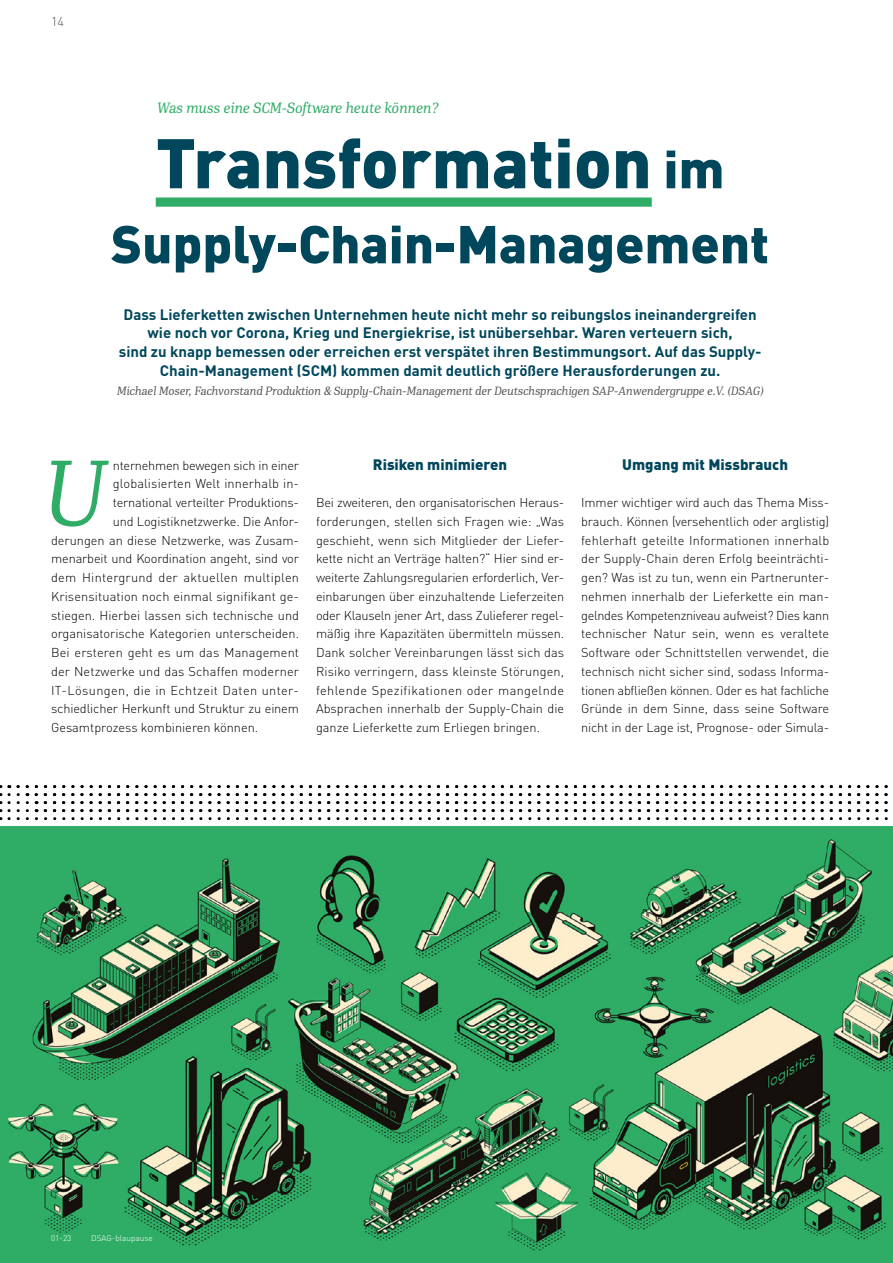
<style>
.page{position:relative;width:893px;height:1263px;background:#fff}
.page>*{position:absolute;margin:0;border:0;box-sizing:border-box;transform-origin:0 0}
.t1{font:italic 93.6px "PFDIN Serif";color:#2fac66}
.t2{font:900 69px "DINOT";color:#00475c}
.t3{font:900 52.5px "DINOT";color:#00475c}
.t4{font:700 15px/18.8px "DINOT";color:#00475c;text-align:center}
.t5{font:900 15px "DINOT";color:#00475c}
.t6{font:italic 15px "PFDIN Serif";color:#2fac66}
.t7{font:300 12.75px/18.8px "DINOT";color:#000;text-align:justify}
.t8{font:300 12.75px "DINOT";letter-spacing:.03em;color:#000}
.t9{font:300 12.75px "DINOT";letter-spacing:.02em;color:#000}
.t10{font:300 12.75px "DINOT";letter-spacing:-.02em;color:#000}
.t11{font:300 12.75px "DINOT";color:#575756}
.t12{font:italic 12px "PFDIN Serif";color:#575756}
.t13{font:300 8.25px "DINOT";color:#fff}
.s1{font-size:52.5px}
</style>
<div class="page">
<img style="left:0;top:827px;width:893px;height:436px">
<svg style="left:0;top:785px;width:1px;height:35px"></svg>
<svg style="left:9px;top:785px;width:879px;height:35px"></svg>
<div style="left:156px;top:197px;width:496px;height:10px;background:#2fac66"></div>
<p class="t11" style="left:51px;top:12px;width:15px">14</p>
<p class="t6" style="left:157px;top:99px;width:283px">Was muss eine SCM-Software heute können?</p>
<h2 class="t2" style="left:156px;top:108px;width:570px">Transformation <span class="s1">im</span></h2>
<h3 class="t3" style="left:111px;top:202px;width:660px">Supply-Chain-Management</h3>
<p class="t4" style="left:119px;top:303px;width:644px">Dass Lieferketten zwischen Unternehmen heute nicht mehr so reibungslos ineinandergreifen wie noch vor Corona, Krieg und Energiekrise, ist unübersehbar. Waren verteuern sich,<br>sind zu knapp bemessen oder erreichen erst verspätet ihren Bestimmungsort. Auf das Supply-Chain-Management (SCM) kommen damit deutlich größere Herausforderungen zu.</p>
<p class="t12" style="left:117px;top:383px;width:648px">Michael Moser, Fachvorstand Produktion &amp; Supply-Chain-Management der Deutschsprachigen SAP-Anwendergruppe e.V. (DSAG)</p>
<h1 class="t1" style="left:43px;top:434px;width:62px">U</h1>
<p class="t10" style="left:113px;top:455px;width:188px">nternehmen bewegen sich in einer</p>
<p class="t7" style="left:113px;top:473px;width:188px">globalisierten Welt innerhalb in-</p>
<p class="t7" style="left:113px;top:492px;width:188px">ternational verteilter Produktions-</p>
<p class="t7" style="left:113px;top:511px;width:188px">und Logistiknetzwerke. Die Anfor-</p>
<p class="t7" style="left:51px;top:530px;width:250px">derungen an diese Netzwerke, was Zusam-</p>
<p class="t7" style="left:51px;top:548px;width:250px">menarbeit und Koordination angeht, sind vor</p>
<p class="t9" style="left:51px;top:568px;width:250px">dem Hintergrund der aktuellen multiplen</p>
<p class="t7" style="left:51px;top:586px;width:250px">Krisensituation noch einmal signifikant ge-</p>
<p class="t7" style="left:51px;top:605px;width:250px">stiegen. Hierbei lassen sich technische und</p>
<p class="t7" style="left:51px;top:623px;width:250px">organisatorische Kategorien unterscheiden.</p>
<p class="t7" style="left:51px;top:642px;width:250px">Bei ersteren geht es um das Management</p>
<p class="t7" style="left:51px;top:661px;width:250px">der Netzwerke und das Schaffen moderner</p>
<p class="t8" style="left:51px;top:680px;width:250px">IT-Lösungen, die in Echtzeit Daten unter-</p>
<p class="t7" style="left:51px;top:698px;width:250px">schiedlicher Herkunft und Struktur zu einem</p>
<p class="t7" style="left:51px;top:717px;width:209px">Gesamtprozess kombinieren können.</p>
<p class="t5" style="left:373px;top:452px;width:136px">Risiken minimieren</p>
<p class="t7" style="left:316px;top:492px;width:250px">Bei zweiteren, den organisatorischen Heraus&shy;forderungen, stellen sich Fragen wie: „Was geschieht, wenn sich Mitglieder der Liefer&shy;kette nicht an Verträge halten?“ Hier sind er&shy;weiterte Zahlungsregularien erforderlich, Ver&shy;einbarungen über einzuhaltende Lieferzeiten oder Klauseln jener Art, dass Zulieferer regel&shy;mäßig ihre Kapazitäten übermitteln müssen.<br>Dank solcher Vereinbarungen lässt sich das Risiko verringern, dass kleinste Störungen, fehlende Spezifikationen oder mangelnde Absprachen innerhalb der Supply-Chain die ganze Lieferkette zum Erliegen bringen.</p>
<p class="t5" style="left:622px;top:452px;width:167px">Umgang mit Missbrauch</p>
<p class="t7" style="left:581px;top:492px;width:250px">Immer wichtiger wird auch das Thema Miss&shy;brauch. Können (versehentlich oder arglistig) fehlerhaft geteilte Informationen innerhalb der Supply-Chain deren Erfolg beeinträchti&shy;gen? Was ist zu tun, wenn ein Partnerunter&shy;nehmen innerhalb der Lieferkette ein man&shy;gelndes Kompetenzniveau aufweist? Dies kann technischer Natur sein, wenn es veraltete Software oder Schnittstellen verwendet, die technisch nicht sicher sind, sodass Informa&shy;tionen abfließen können. Oder es hat fachliche Gründe in dem Sinne, dass seine Software nicht in der Lage ist, Prognose- oder Simula-</p>
<p class="t13" style="left:51px;top:1232px;width:22px">01-23</p>
<p class="t13" style="left:91px;top:1232px;width:63px">DSAG-blaupause</p>
</div>
